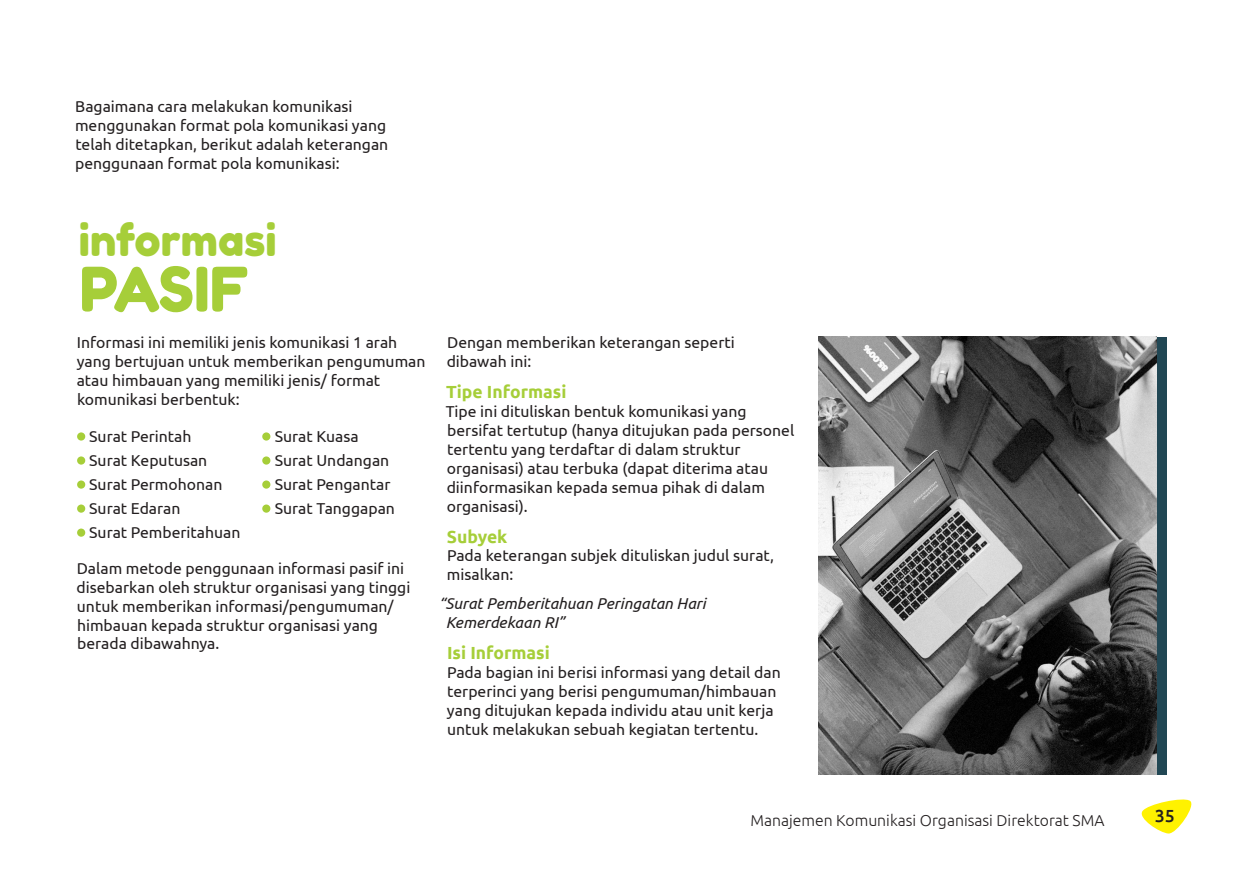
<style>
.page{position:relative;width:1241px;height:874px;background:#fff}
.page>*{position:absolute;margin:0;border:0;box-sizing:border-box;transform-origin:0 0}
.t1{font:61.25px "Fredoka One";letter-spacing:-.015em;color:#a6ce39}
.t2{font:43.75px "Fredoka One";color:#a6ce39}
.t3{font:700 17.5px "Ubuntu";color:#a6ce39}
.t4{font:500 17.5px "Ubuntu";color:#231f20}
.t5{font:15.75px/18.9px "Ubuntu";color:#231f20}
.t6{font:italic 15.75px/18.9px "Ubuntu";color:#231f20}
.t7{font:300 15.75px "Ubuntu";color:#231f20}
</style>
<div class="page">
<svg style="left:1141px;top:799px;width:51px;height:34px"></svg>
<div style="left:77px;top:432px;width:8px;height:8px;background:#a6ce39;border-radius:50%"></div>
<div style="left:262px;top:432px;width:8px;height:8px;background:#a6ce39;border-radius:50%"></div>
<div style="left:77px;top:456px;width:8px;height:8px;background:#a6ce39;border-radius:50%"></div>
<div style="left:262px;top:456px;width:8px;height:8px;background:#a6ce39;border-radius:50%"></div>
<div style="left:77px;top:480px;width:8px;height:8px;background:#a6ce39;border-radius:50%"></div>
<div style="left:262px;top:480px;width:8px;height:8px;background:#a6ce39;border-radius:50%"></div>
<div style="left:77px;top:504px;width:8px;height:8px;background:#a6ce39;border-radius:50%"></div>
<div style="left:262px;top:504px;width:8px;height:8px;background:#a6ce39;border-radius:50%"></div>
<div style="left:77px;top:528px;width:8px;height:8px;background:#a6ce39;border-radius:50%"></div>
<div style="left:818px;top:336px;width:348px;height:438px;background:#214754"></div>
<img style="left:818px;top:336px;width:338px;height:438px">
<p class="t5" style="left:75px;top:97px;width:315px">Bagaimana cara melakukan komunikasi menggunakan format pola komunikasi yang telah ditetapkan, berikut adalah keterangan penggunaan format pola komunikasi:</p>
<p class="t2" style="left:79px;top:213px;width:199px">informasi</p>
<p class="t1" style="left:80px;top:252px;width:171px">PASIF</p>
<p class="t5" style="left:77px;top:332px;width:350px">Informasi ini memiliki jenis komunikasi 1 arah yang bertujuan untuk memberikan pengumuman atau himbauan yang memiliki jenis/ format komunikasi berbentuk:</p>
<p class="t5" style="left:89px;top:426px;width:104px">Surat Perintah</p>
<p class="t5" style="left:89px;top:450px;width:120px">Surat Keputusan</p>
<p class="t5" style="left:89px;top:474px;width:135px">Surat Permohonan</p>
<p class="t5" style="left:89px;top:498px;width:93px">Surat Edaran</p>
<p class="t5" style="left:89px;top:521px;width:153px">Surat Pemberitahuan</p>
<p class="t5" style="left:275px;top:426px;width:85px">Surat Kuasa</p>
<p class="t5" style="left:275px;top:450px;width:116px">Surat Undangan</p>
<p class="t5" style="left:275px;top:474px;width:117px">Surat Pengantar</p>
<p class="t5" style="left:275px;top:498px;width:122px">Surat Tanggapan</p>
<p class="t5" style="left:77px;top:558px;width:335px">Dalam metode penggunaan informasi pasif ini disebarkan oleh struktur organisasi yang tinggi untuk memberikan informasi/pengumuman/ himbauan kepada struktur organisasi yang berada dibawahnya.</p>
<p class="t5" style="left:446px;top:332px;width:289px">Dengan memberikan keterangan seperti dibawah ini:</p>
<p class="t3" style="left:446px;top:381px;width:122px">Tipe Informasi</p>
<p class="t5" style="left:445px;top:401px;width:350px">Tipe ini dituliskan bentuk komunikasi yang bersifat tertutup (hanya ditujukan pada personel tertentu yang terdaftar di dalam struktur organisasi) atau terbuka (dapat diterima atau diinformasikan kepada semua pihak di dalam organisasi).</p>
<p class="t3" style="left:447px;top:525px;width:62px">Subyek</p>
<p class="t5" style="left:447px;top:545px;width:328px">Pada keterangan subjek dituliskan judul surat, misalkan:</p>
<p class="t6" style="left:445px;top:593px;width:261px;text-indent:-7px">“Surat Pemberitahuan Peringatan Hari<br>Kemerdekaan RI”</p>
<p class="t3" style="left:447px;top:642px;width:104px">Isi Informasi</p>
<p class="t5" style="left:447px;top:662px;width:335px">Pada bagian ini berisi informasi yang detail dan terperinci yang berisi pengumuman/himbauan yang ditujukan kepada individu atau unit kerja untuk melakukan sebuah kegiatan tertentu.</p>
<p class="t7" style="left:750px;top:811px;width:355px">Manajemen Komunikasi Organisasi Direktorat SMA</p>
<p class="t4" style="left:1154px;top:804px;width:21px">35</p>
</div>
